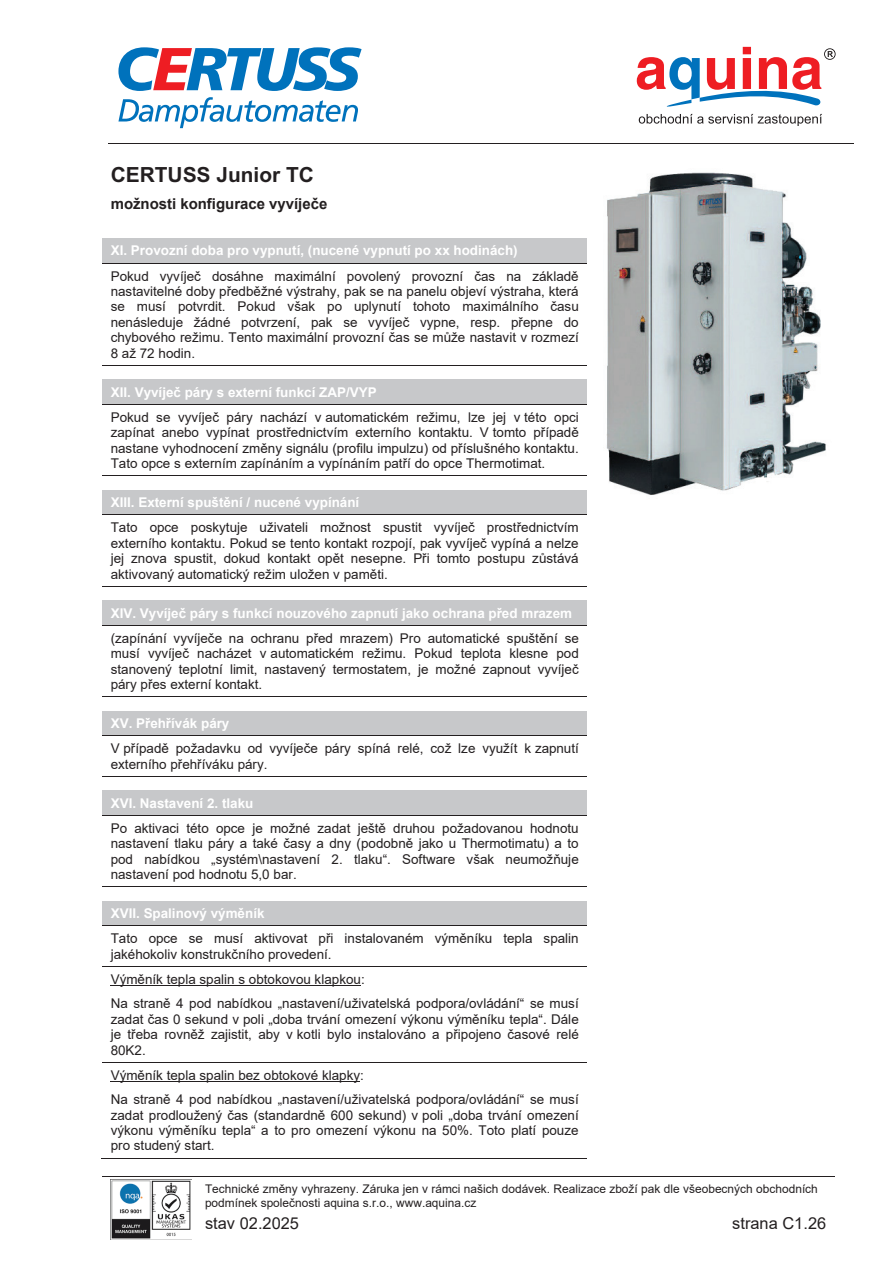
<style>
.page{position:relative;width:893px;height:1263px;background:#fff}
.page>*{position:absolute;margin:0;border:0;box-sizing:border-box;transform-origin:0 0}
.t1{font:700 20.85px "Arial";color:#231f20}
.t2{font:16.35px "Arial";color:#231f20}
.t3{font:700 15px "Arial";color:#231f20}
.t4{font:13.5px/15.5px "Arial";color:#231f20;text-align:justify}
.t5{font:700 13.5px "Arial";color:#fff}
.t6{font:11.85px/13.8px "Arial";color:#231f20}
</style>
<div class="page">
<svg style="left:118px;top:47px;width:244px;height:44px"></svg>
<svg style="left:118px;top:97px;width:240px;height:31px"></svg>
<svg style="left:637px;top:47px;width:199px;height:60px"></svg>
<svg style="left:639px;top:114px;width:183px;height:12px"></svg>
<hr style="left:109px;top:143px;width:745px;height:1px;background:#231f20">
<hr style="left:103px;top:1176px;width:94px;height:1px;background:#231f20">
<hr style="left:198px;top:1176px;width:636px;height:1px;background:#231f20">
<div style="left:103px;top:238px;width:484px;height:25px;background:#c7c8ca"></div>
<hr style="left:103px;top:263px;width:484px;height:1px;background:#231f20">
<hr style="left:103px;top:365px;width:484px;height:1px;background:#231f20">
<div style="left:103px;top:380px;width:484px;height:24px;background:#c7c8ca"></div>
<hr style="left:103px;top:404px;width:484px;height:1px;background:#231f20">
<hr style="left:103px;top:476px;width:484px;height:1px;background:#231f20">
<div style="left:103px;top:490px;width:484px;height:24px;background:#c7c8ca"></div>
<hr style="left:103px;top:514px;width:484px;height:1px;background:#231f20">
<hr style="left:103px;top:586px;width:484px;height:1px;background:#231f20">
<div style="left:103px;top:600px;width:484px;height:25px;background:#c7c8ca"></div>
<hr style="left:103px;top:625px;width:484px;height:1px;background:#231f20">
<hr style="left:103px;top:696px;width:484px;height:1px;background:#231f20">
<div style="left:103px;top:711px;width:484px;height:24px;background:#c7c8ca"></div>
<hr style="left:103px;top:735px;width:484px;height:1px;background:#231f20">
<hr style="left:103px;top:776px;width:484px;height:1px;background:#231f20">
<div style="left:103px;top:790px;width:484px;height:25px;background:#c7c8ca"></div>
<hr style="left:103px;top:815px;width:484px;height:1px;background:#231f20">
<hr style="left:103px;top:886px;width:484px;height:1px;background:#231f20">
<div style="left:103px;top:901px;width:484px;height:24px;background:#c7c8ca"></div>
<hr style="left:103px;top:925px;width:484px;height:1px;background:#231f20">
<hr style="left:111px;top:985px;width:250px;height:1px;background:#231f20">
<hr style="left:103px;top:966px;width:484px;height:1px;background:#231f20">
<hr style="left:111px;top:1081px;width:249px;height:1px;background:#231f20">
<hr style="left:103px;top:1062px;width:484px;height:1px;background:#231f20">
<hr style="left:102px;top:1158px;width:485px;height:1px;background:#231f20">
<img style="left:110px;top:1179px;width:81px;height:61px">
<img style="left:606px;top:172px;width:220px;height:323px">
<h1 class="t1" style="left:111px;top:162px;width:205px">CERTUSS Junior TC</h1>
<p class="t3" style="left:111px;top:193px;width:218px">možnosti konfigurace vyvíječe</p>
<p class="t5" style="left:111px;top:241px;width:408px">XI. Provozní doba pro vypnutí, (nucené vypnutí po xx hodinách)</p>
<p class="t4" style="left:111px;top:268px;width:470px">Pokud vyvíječ dosáhne maximální povolený provozní čas na základě nastavitelné doby předběžné výstrahy, pak se na panelu objeví výstraha, která se musí potvrdit. Pokud však po uplynutí tohoto maximálního času nenásleduje žádné potvrzení, pak se vyvíječ vypne, resp. přepne do chybového režimu. Tento maximální provozní čas se může nastavit v rozmezí 8 až 72 hodin.</p>
<p class="t5" style="left:111px;top:382px;width:267px">XII. Vyvíječ páry s externí funkcí ZAP/VYP</p>
<p class="t4" style="left:111px;top:409px;width:470px">Pokud se vyvíječ páry nachází v automatickém režimu, lze jej v této opci zapínat anebo vypínat prostřednictvím externího kontaktu. V tomto případě nastane vyhodnocení změny signálu (profilu impulzu) od příslušného kontaktu.<br>Tato opce s externím zapínáním a vypínáním patří do opce Thermotimat.</p>
<p class="t5" style="left:111px;top:493px;width:250px">XIII. Externí spuštění / nucené vypínání</p>
<p class="t4" style="left:111px;top:520px;width:470px">Tato opce poskytuje uživateli možnost spustit vyvíječ prostřednictvím externího kontaktu. Pokud se tento kontakt rozpojí, pak vyvíječ vypíná a nelze jej znova spustit, dokud kontakt opět nesepne. Při tomto postupu zůstává aktivovaný automatický režim uložen v paměti.</p>
<p class="t5" style="left:111px;top:603px;width:463px">XIV. Vyvíječ páry s funkcí nouzového zapnutí jako ochrana před mrazem</p>
<p class="t4" style="left:111px;top:630px;width:470px">(zapínání vyvíječe na ochranu před mrazem) Pro automatické spuštění se musí vyvíječ nacházet v automatickém režimu. Pokud teplota klesne pod stanovený teplotní limit, nastavený termostatem, je možné zapnout vyvíječ páry přes externí kontakt.</p>
<p class="t5" style="left:111px;top:714px;width:120px">XV. Přehřívák páry</p>
<p class="t4" style="left:111px;top:740px;width:470px">V případě požadavku od vyvíječe páry spíná relé, což lze využít k zapnutí externího přehříváku páry.</p>
<p class="t5" style="left:111px;top:793px;width:144px">XVI. Nastavení 2. tlaku</p>
<p class="t4" style="left:111px;top:820px;width:470px">Po aktivaci této opce je možné zadat ještě druhou požadovanou hodnotu nastavení tlaku páry a také časy a dny (podobně jako u Thermotimatu) a to pod nabídkou „systém\nastavení 2. tlaku“. Software však neumožňuje nastavení pod hodnotu 5,0 bar.</p>
<p class="t5" style="left:111px;top:904px;width:155px">XVII. Spalinový výměník</p>
<p class="t4" style="left:111px;top:930px;width:469px">Tato opce se musí aktivovat při instalovaném výměníku tepla spalin jakéhokoliv konstrukčního provedení.</p>
<p class="t4" style="left:111px;top:967px;width:469px;line-height:24.5px">Výměník tepla spalin s obtokovou klapkou:<br>Na straně 4 pod nabídkou „nastavení/uživatelská podpora/ovládání“ se musí</p>
<p class="t4" style="left:111px;top:1011px;width:470px">zadat čas 0 sekund v poli „doba trvání omezení výkonu výměníku tepla“. Dále je třeba rovněž zajistit, aby v kotli bylo instalováno a připojeno časové relé 80K2.</p>
<p class="t4" style="left:111px;top:1063px;width:469px;line-height:24.3px">Výměník tepla spalin bez obtokové klapky:<br>Na straně 4 pod nabídkou „nastavení/uživatelská podpora/ovládání“ se musí</p>
<p class="t4" style="left:111px;top:1107px;width:469px">zadat prodloužený čas (standardně 600 sekund) v poli „doba trvání omezení výkonu výměníku tepla“ a to pro omezení výkonu na 50%. Toto platí pouze pro studený start.</p>
<p class="t6" style="left:205px;top:1181px;width:614px">Technické změny vyhrazeny. Záruka jen v rámci našich dodávek. Realizace zboží pak dle všeobecných obchodních podmínek společnosti aquina s.r.o., www.aquina.cz</p>
<p class="t2" style="left:205px;top:1212px;width:96px">stav 02.2025</p>
<p class="t2" style="left:732px;top:1212px;width:96px">strana C1.26</p>
</div>
